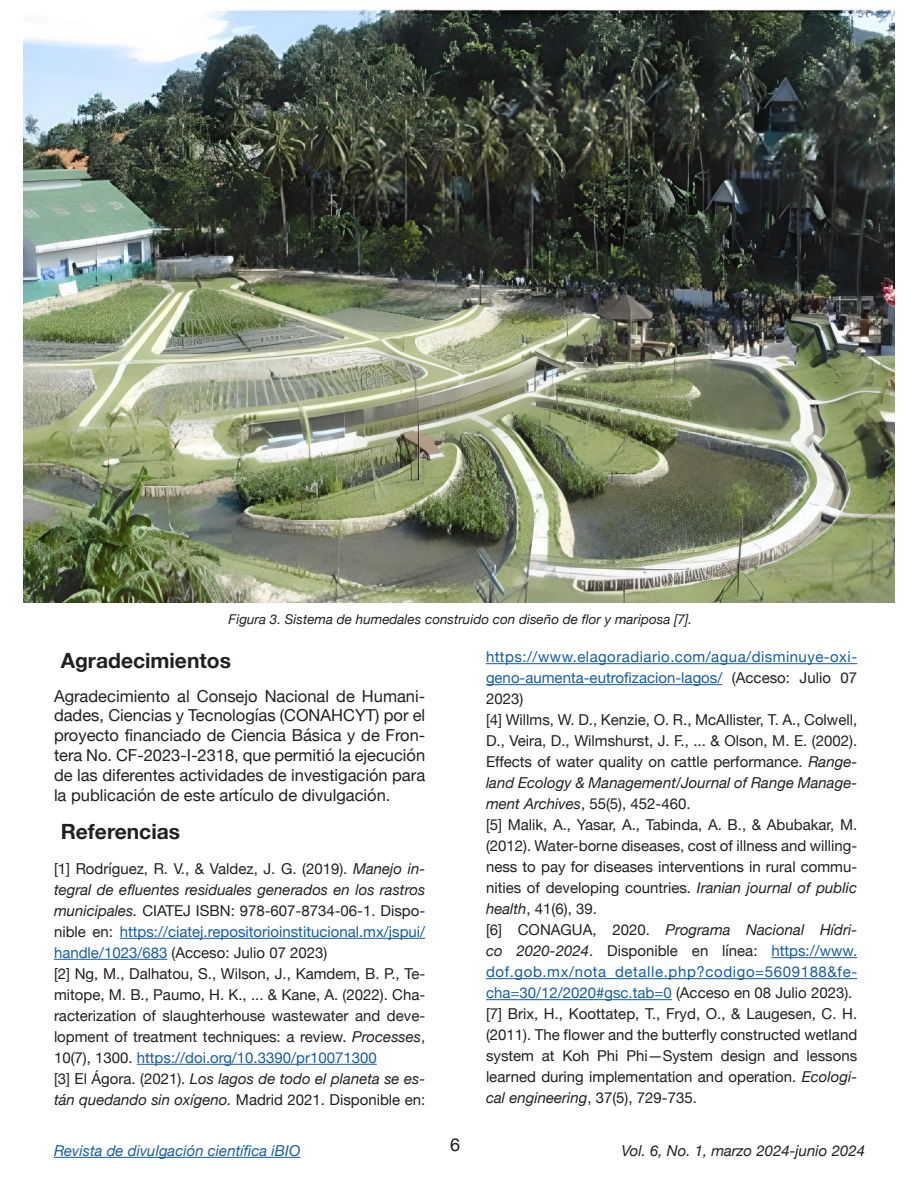
<style>
.page{position:relative;width:918px;height:1188px;background:#fff}
.page>*{position:absolute;margin:0;border:0;box-sizing:border-box;transform-origin:0 0}
.t1{font:700 21px "Helvetica Neue";color:#231f20}
.t2{font:18px "Helvetica Neue";color:#231f20}
.t3{font:16.5px/19.8px "Helvetica Neue";color:#231f20;text-align:justify}
.t4{font:15px/21px "Helvetica Neue";color:#231f20;text-align:justify}
.t5{font:15px/21px "Helvetica Neue";color:#175d9e;text-align:justify}
.t6{font:italic 15px/21px "Helvetica Neue";color:#231f20}
.t7{font:italic 15px "Helvetica Neue";color:#175d9e}
.t8{font:italic 13.5px "Helvetica Neue";color:#231f20}
.s1{font-style:italic}
.s2{color:#175d9e}
.s3{font-style:normal}
.s4{color:#231f20}
.s5{font-style:italic;color:#231f20}
</style>
<div class="page">
<hr style="left:54px;top:1157px;width:246px;height:1px;background:#175d9e">
<hr style="left:120px;top:938px;width:305px;height:1px;background:#175d9e">
<hr style="left:54px;top:959px;width:113px;height:1px;background:#175d9e">
<hr style="left:137px;top:1064px;width:240px;height:1px;background:#175d9e">
<hr style="left:486px;top:663px;width:371px;height:1px;background:#175d9e">
<hr style="left:486px;top:684px;width:236px;height:1px;background:#175d9e">
<hr style="left:771px;top:957px;width:86px;height:1px;background:#175d9e">
<hr style="left:486px;top:978px;width:371px;height:1px;background:#175d9e">
<hr style="left:486px;top:999px;width:186px;height:1px;background:#175d9e">
<img style="left:24px;top:9px;width:871px;height:594px">
<p class="t8" style="left:229px;top:609px;width:465px">Figura 3. Sistema de humedales construido con diseño de flor y mariposa [7].</p>
<p class="t1" style="left:61px;top:644px;width:172px">Agradecimientos</p>
<p class="t3" style="left:54px;top:687px;width:373px">Agradecimiento al Consejo Nacional de Humani&shy;dades, Ciencias y Tecnologías (CONAHCYT) por el proyecto financiado de Ciencia Básica y de Fron&shy;tera No. CF-2023-I-2318, que permitió la ejecución de las diferentes actividades de investigación para la publicación de este artículo de divulgación.</p>
<p class="t1" style="left:61px;top:815px;width:121px">Referencias</p>
<p class="t4" style="left:54px;top:859px;width:373px">[1] Rodríguez, R. V., &amp; Valdez, J. G. (2019). <span class="s1">Manejo in&shy;tegral de efluentes residuales generados en los rastros municipales.</span> CIATEJ ISBN: 978-607-8734-06-1. Dispo&shy;nible en: <span class="s2">https://ciatej.repositorioinstitucional.mx/jspui/ handle/1023/683</span> (Acceso: Julio 07 2023)</p>
<p class="t4" style="left:54px;top:964px;width:373px">[2] Ng, M., Dalhatou, S., Wilson, J., Kamdem, B. P., Te&shy;mitope, M. B., Paumo, H. K., ... &amp; Kane, A. (2022). Cha&shy;racterization of slaughterhouse wastewater and deve&shy;lopment of treatment techniques: a review. <span class="s1">Processes</span>, 10(7), 1300. <span class="s2">https://doi.org/10.3390/pr10071300</span></p>
<p class="t6" style="left:54px;top:1069px;width:373px"><span class="s3">[3] El Ágora. (2021).</span> Los lagos de todo el planeta se es&shy;tán quedando sin oxígeno. <span class="s3">Madrid 2021. Disponible en:</span></p>
<p class="t7" style="left:54px;top:1140px;width:248px">Revista de divulgación científica iBIO</p>
<p class="t2" style="left:450px;top:1132px;width:12px">6</p>
<p class="t5" style="left:486px;top:647px;width:373px">https://www.elagoradiario.com/agua/disminuye-oxi&shy;geno-aumenta-eutrofizacion-lagos/ <span class="s4">(Acceso: Julio 07<br>2023)</span></p>
<p class="t4" style="left:486px;top:710px;width:373px">[4] Willms, W. D., Kenzie, O. R., McAllister, T. A., Colwell, D., Veira, D., Wilmshurst, J. F., ... &amp; Olson, M. E. (2002).<br>Effects of water quality on cattle performance. <span class="s1">Range&shy;land Ecology &amp; Management/Journal of Range Manage&shy;ment Archives</span>, 55(5), 452-460.</p>
<p class="t4" style="left:486px;top:815px;width:373px">[5] Malik, A., Yasar, A., Tabinda, A. B., &amp; Abubakar, M. (2012). Water-borne diseases, cost of illness and willing&shy;ness to pay for diseases interventions in rural commu&shy;nities of developing countries. <span class="s1">Iranian journal of public health</span>, 41(6), 39.</p>
<p class="t5" style="left:486px;top:920px;width:373px"><span class="s4">[6] CONAGUA, 2020.</span> <span class="s5">Programa Nacional Hídri&shy;co 2020-2024</span><span class="s4">. Disponible en línea:</span> https://www. dof.gob.mx/nota_detalle.php?codigo=5609188&amp;fe&shy;cha=30/12/2020#gsc.tab=0 <span class="s4">(Acceso en 08 Julio 2023).</span></p>
<p class="t4" style="left:486px;top:1004px;width:373px">[7] Brix, H., Koottatep, T., Fryd, O., &amp; Laugesen, C. H. (2011). The flower and the butterfly constructed wetland system at Koh Phi Phi—System design and lessons learned during implementation and operation. <span class="s1">Ecologi&shy;cal engineering</span>, 37(5), 729-735.</p>
<p class="t6" style="left:622px;top:1141px;width:245px">Vol. 6, No. 1, marzo 2024-junio 2024</p>
</div>
